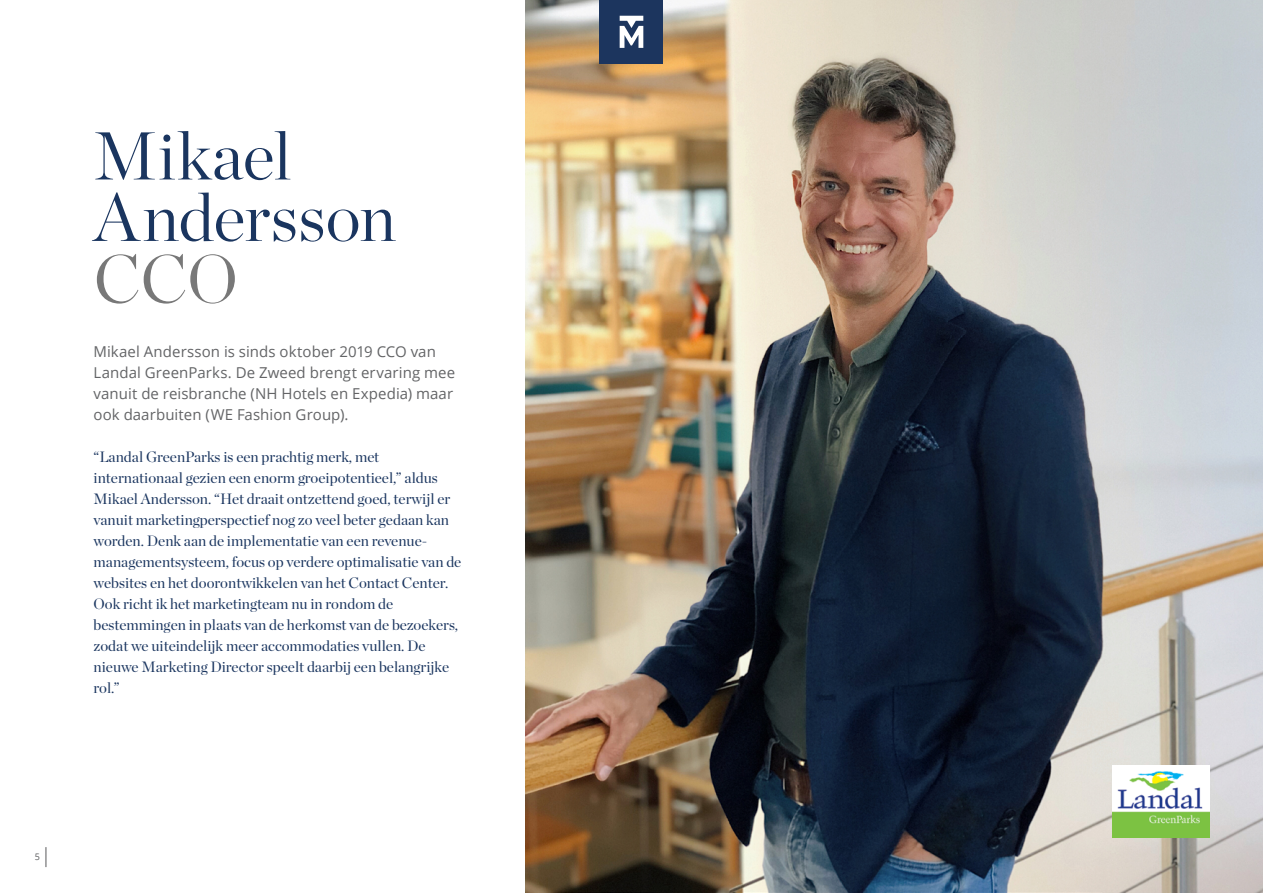
<style>
.page{position:relative;width:1263px;height:893px;background:#fff}
.page>*{position:absolute;margin:0;border:0;box-sizing:border-box;transform-origin:0 0}
.t1{font:300 67.5px/61.5px "Chronicle Display";letter-spacing:-.005em;color:#1a355f}
.t2{font:300 67.5px "Chronicle Display";color:#787878}
.t3{font:15px/21px "Chronicle Display";color:#1a355f}
.t4{font:15px/21px "Open Sans";letter-spacing:.005em;color:#636466}
.t5{font:9px "Open Sans";color:#58595b}
</style>
<div class="page">
<svg style="left:46px;top:847px;width:1px;height:20px"></svg>
<img style="left:525px;top:0;width:738px;height:893px">
<div style="left:600px;top:0;width:63px;height:64px;background:#1c355e"></div>
<svg style="left:620px;top:16px;width:23px;height:32px"></svg>
<img style="left:1113px;top:765px;width:96px;height:73px">
<h1 class="t1" style="left:94px;top:120px;width:304px">Mikael<br>Andersson</h1>
<h1 class="t2" style="left:94px;top:227px;width:146px">CCO</h1>
<p class="t4" style="left:94px;top:341px;width:363px">Mikael Andersson is sinds oktober 2019 CCO van Landal GreenParks. De Zweed brengt ervaring mee vanuit de reisbranche (NH Hotels en Expedia) maar ook daarbuiten (WE Fashion Group).</p>
<p class="t3" style="left:94px;top:445px;width:369px">“Landal GreenParks is een prachtig merk, met internationaal gezien een enorm groeipotentieel,” aldus Mikael Andersson. “Het draait ontzettend goed, terwijl er vanuit marketingperspectief nog zo veel beter gedaan kan worden. Denk aan de implementatie van een revenue&shy;managementsysteem, focus op verdere optimalisatie van de websites en het doorontwikkelen van het Contact Center.<br>Ook richt ik het marketingteam nu in rondom de bestemmingen in plaats van de herkomst van de bezoekers, zodat we uiteindelijk meer accommodaties vullen. De nieuwe Marketing Director speelt daarbij een belangrijke rol.”</p>
<p class="t5" style="left:35px;top:851px;width:7px">5</p>
</div>
